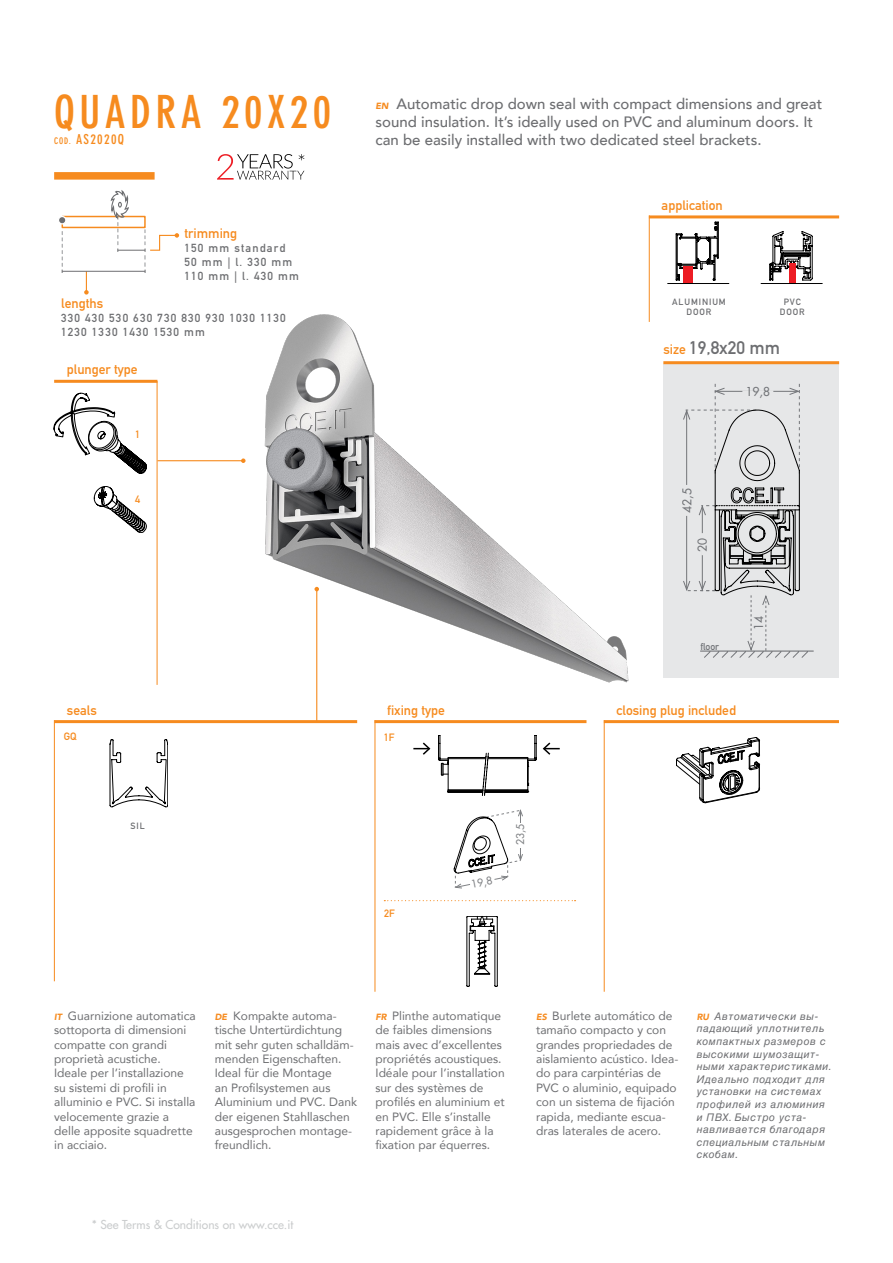
<style>
.page{position:relative;width:893px;height:1263px;background:#fff}
.page>*{position:absolute;margin:0;border:0;box-sizing:border-box;transform-origin:0 0}
.t1{font:700 condensed 45px "DIN Neuzeit Grotesk Std";letter-spacing:.1em;color:#f68b1f}
.t2{font:18px "DIN Mittelschrift Std";color:#6d6e71}
.t3{font:500 15px/18px "Avenir";color:#6d6e71}
.t4{font:13.5px "DIN Mittelschrift Std";color:#f68b1f}
.t5{font:700 condensed 13.5px "DIN Neuzeit Grotesk Std";letter-spacing:.1em;color:#f68b1f}
.t6{font:12px/14.4px "Avenir";color:#6d6e71}
.t7{font:500 12px "Futura Std";color:#cbcdce}
.t8{font:500 12px "Futura Std";color:#808285}
.t9{font:11.55px/13.8px "DIN Mittelschrift Std";letter-spacing:.1em;color:#6d6e71}
.t10{font:italic 10.5px/12.6px "Helvetica LT Std";letter-spacing:.05em;color:#6d6e71}
.t11{font:500 10.5px "Futura Std";color:#808285}
.t12{font:10.5px "DIN Mittelschrift Std";color:#f68b1f}
.t13{font:9.75px "DIN Mittelschrift Std";letter-spacing:-.005em;color:#808285}
.t14{font:9px/10.5px "DIN Mittelschrift Std";letter-spacing:.1em;color:#6d6e71;text-align:center}
.s1{font-size:9px}
.s2{font-weight:900;font-style:italic;font-size:9px;color:#f68b1f}
.s3{font-size:13.5px;color:#f68b1f}
.s4{font-family:"Avenir";font-weight:900;font-size:9px;color:#f68b1f}
</style>
<div class="page">
<div style="left:663px;top:364px;width:176px;height:314px;background:#e6e7e8"></div>
<img style="left:195px;top:284px;width:461px;height:469px">
<svg style="left:217px;top:154px;width:87px;height:26px"></svg>
<div style="left:62px;top:216px;width:84px;height:12px;border:2px solid #f68b1f"></div>
<div style="left:58px;top:216px;width:8px;height:8px;background:#6d6e71;border-radius:50%"></div>
<div style="left:58px;top:216px;width:8px;height:8px;border:1px solid #fff;border-radius:50%"></div>
<svg style="left:676px;top:737px;width:84px;height:66px"></svg>
<svg style="left:413px;top:741px;width:18px;height:14px"></svg>
<svg style="left:542px;top:741px;width:18px;height:14px"></svg>
<svg style="left:454px;top:809px;width:69px;height:80px"></svg>
<svg style="left:84px;top:272px;width:5px;height:23px"></svg>
<hr style="left:62px;top:271px;width:83px;height:1px;background:#6d6e71">
<svg style="left:62px;top:231px;width:1px;height:42px"></svg>
<svg style="left:110px;top:190px;width:69px;height:83px"></svg>
<hr style="left:604px;top:720px;width:235px;height:3px;background:#f68b1f">
<hr style="left:316px;top:589px;width:1px;height:133px;background:#f68b1f">
<svg style="left:314px;top:587px;width:5px;height:4px"></svg>
<hr style="left:649px;top:215px;width:190px;height:3px;background:#f68b1f">
<hr style="left:663px;top:361px;width:176px;height:3px;background:#f68b1f">
<hr style="left:700px;top:650px;width:114px;height:2px;background:#808285">
<hr style="left:157px;top:381px;width:1px;height:304px;background:#f68b1f">
<hr style="left:157px;top:460px;width:86px;height:1px;background:#f68b1f">
<svg style="left:241px;top:458px;width:5px;height:5px"></svg>
<hr style="left:54px;top:380px;width:103px;height:3px;background:#f68b1f">
<hr style="left:374px;top:720px;width:212px;height:3px;background:#f68b1f">
<hr style="left:54px;top:720px;width:303px;height:3px;background:#f68b1f">
<hr style="left:54px;top:720px;width:1px;height:261px;background:#f68b1f">
<hr style="left:604px;top:720px;width:1px;height:272px;background:#f68b1f">
<hr style="left:375px;top:720px;width:1px;height:272px;background:#f68b1f">
<hr style="left:649px;top:215px;width:1px;height:107px;background:#f68b1f">
<svg style="left:667px;top:222px;width:52px;height:62px"></svg>
<div style="left:684px;top:266px;width:9px;height:17px;background:#ed1d24"></div>
<hr style="left:668px;top:283px;width:61px;height:1px;background:#000">
<svg style="left:760px;top:231px;width:63px;height:53px"></svg>
<hr style="left:781px;top:232px;width:1px;height:49px;background:#000">
<hr style="left:789px;top:233px;width:1px;height:48px;background:#000">
<svg style="left:54px;top:393px;width:93px;height:81px"></svg>
<svg style="left:94px;top:486px;width:53px;height:47px"></svg>
<hr style="left:448px;top:759px;width:1px;height:31px;background:#000">
<svg style="left:438px;top:735px;width:11px;height:41px"></svg>
<svg style="left:527px;top:735px;width:9px;height:58px"></svg>
<hr style="left:448px;top:791px;width:35px;height:1px;background:#000">
<hr style="left:485px;top:791px;width:43px;height:1px;background:#000">
<hr style="left:448px;top:757px;width:38px;height:1px;background:#000">
<hr style="left:488px;top:757px;width:40px;height:1px;background:#000">
<hr style="left:448px;top:758px;width:38px;height:1px;background:#000">
<hr style="left:488px;top:758px;width:40px;height:1px;background:#000">
<hr style="left:448px;top:790px;width:35px;height:1px;background:#000">
<hr style="left:485px;top:790px;width:43px;height:1px;background:#000">
<hr style="left:485px;top:792px;width:43px;height:1px;background:#000">
<hr style="left:448px;top:792px;width:35px;height:1px;background:#000">
<svg style="left:482px;top:753px;width:7px;height:43px"></svg>
<svg style="left:683px;top:383px;width:125px;height:275px"></svg>
<svg style="left:110px;top:739px;width:58px;height:68px"></svg>
<svg style="left:467px;top:916px;width:31px;height:71px"></svg>
<svg style="left:384px;top:900px;width:192px;height:1px"></svg>
<div style="left:54px;top:172px;width:101px;height:8px;background:#f68b1f"></div>
<h1 class="t1" style="left:54px;top:86px;width:279px">QUADRA 20X20</h1>
<p class="t5" style="left:54px;top:131px;width:71px"><span class="s1">COD.</span> AS2020Q</p>
<p class="t4" style="left:184px;top:226px;width:54px">trimming</p>
<p class="t9" style="left:184px;top:241px;width:116px">150 mm standard<br>50 mm | l. 330 mm<br>110 mm | l. 430 mm</p>
<p class="t4" style="left:61px;top:295px;width:43px">lengths</p>
<p class="t9" style="left:61px;top:311px;width:226px">330 430 530 630 730 830 930 1030 1130<br>1230 1330 1430 1530 mm</p>
<p class="t4" style="left:67px;top:361px;width:72px">plunger type</p>
<p class="t12" style="left:135px;top:428px;width:7px">1</p>
<p class="t12" style="left:135px;top:493px;width:7px">4</p>
<p class="t3" style="left:375px;top:94px;width:448px"><span class="s2">EN</span> Automatic drop down seal with compact dimensions and great sound insulation. It’s ideally used on PVC and aluminum doors. It can be easily installed with two dedicated steel brackets.</p>
<p class="t4" style="left:662px;top:198px;width:63px">application</p>
<p class="t14" style="left:672px;top:296px;width:55px">ALUMINIUM<br>DOOR</p>
<p class="t14" style="left:780px;top:296px;width:26px">PVC<br>DOOR</p>
<h2 class="t2" style="left:663px;top:337px;width:118px"><span class="s3">size</span> 19,8x20 mm</h2>
<p class="t8" style="left:746px;top:384px;width:26px">19,8</p>
<p class="t8" style="left:679px;top:512px;width:26px;rotate:-90deg">42,5</p>
<p class="t8" style="left:695px;top:552px;width:15px;rotate:-90deg">20</p>
<p class="t13" style="left:700px;top:640px;width:20px">floor</p>
<p class="t8" style="left:751px;top:630px;width:15px;rotate:-90deg">14</p>
<p class="t4" style="left:67px;top:702px;width:31px">seals</p>
<p class="t4" style="left:387px;top:702px;width:59px">fixing type</p>
<p class="t12" style="left:64px;top:730px;width:14px">GQ</p>
<p class="t12" style="left:384px;top:731px;width:12px">1F</p>
<p class="t14" style="left:130px;top:820px;width:16px">SIL</p>
<p class="t12" style="left:384px;top:907px;width:12px">2F</p>
<p class="t11" style="left:470px;top:878px;width:23px;rotate:-11deg">19,8</p>
<p class="t11" style="left:514px;top:845px;width:23px;rotate:-90deg">23,5</p>
<p class="t4" style="left:617px;top:702px;width:121px">closing plug included</p>
<p class="t6" style="left:54px;top:1008px;width:143px"><span class="s2">IT</span> Guarnizione automatica sottoporta di dimensioni compatte con grandi proprietà acustiche.<br>Ideale per l’installazione su sistemi di profili in alluminio e PVC. Si installa velocemente grazie a delle apposite squadrette in acciaio.</p>
<p class="t6" style="left:215px;top:1008px;width:144px"><span class="s2">DE</span> Kompakte automa&shy;tische Untertürdichtung mit sehr guten schalldäm&shy;menden Eigenschaften.<br>Ideal für die Montage<br>an Profilsystemen aus<br>Aluminium und PVC. Dank der eigenen Stahllaschen ausgesprochen montage&shy;freundlich.</p>
<p class="t6" style="left:376px;top:1008px;width:131px"><span class="s2">FR</span> Plinthe automatique de faibles dimensions mais avec d’excellentes propriétés acoustiques.<br>Idéale pour l’installation sur des systèmes de profilés en aluminium et en PVC. Elle s’installe rapidement grâce à la fixation par équerres.</p>
<p class="t6" style="left:536px;top:1008px;width:144px"><span class="s2">ES</span> Burlete automático de tamaño compacto y con grandes propriedades de aislamiento acústico. Idea&shy;do para carpintérias de<br>PVC o aluminio, equipado con un sistema de fijación rapida, mediante escua&shy;dras laterales de acero.</p>
<p class="t10" style="left:697px;top:1010px;width:137px"><span class="s4">RU</span> Автоматически вы&shy;падающий уплотнитель компактных размеров с высокими шумозащит&shy;ными характеристиками.<br>Идеально подходит для установки на системах профилей из алюминия и ПВХ. Быстро уста&shy;навливается благодаря специальным стальным скобам.</p>
<p class="t7" style="left:92px;top:1217px;width:203px">* See Terms &amp; Conditions on www.cce.it</p>
</div>
